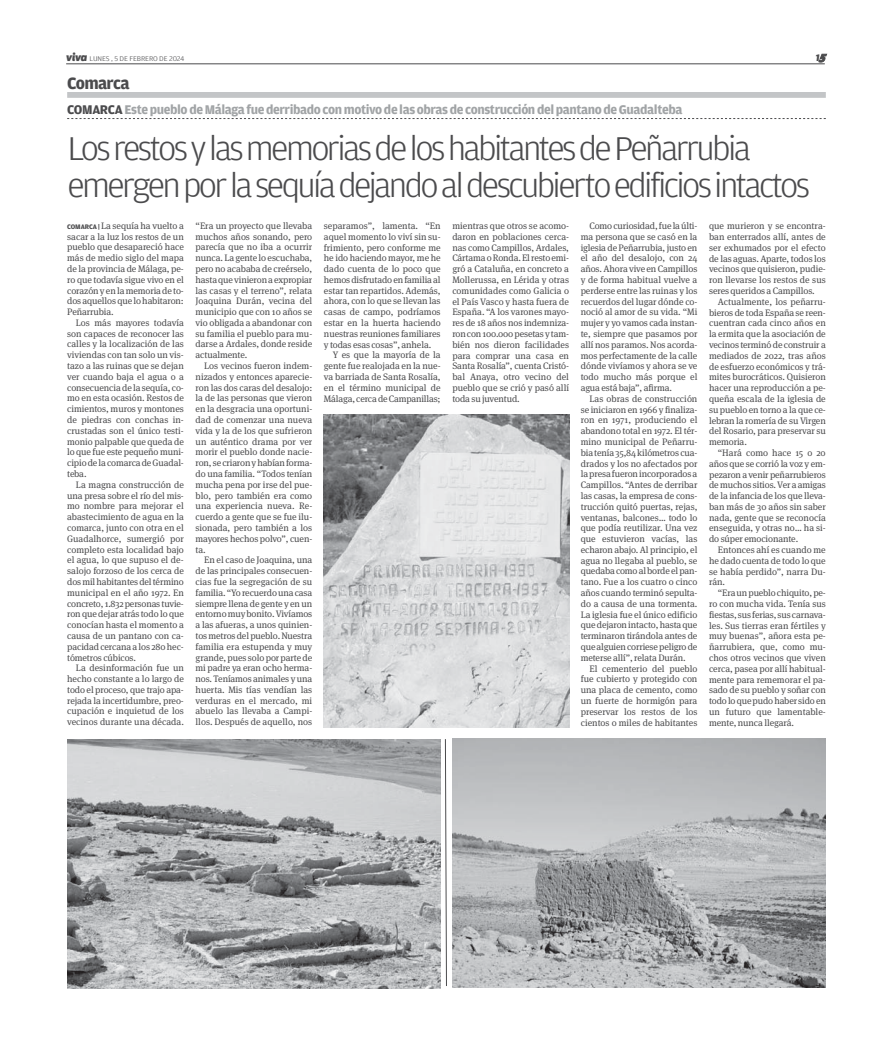
<style>
.page{position:relative;width:893px;height:1050px;background:#fff}
.page>*{position:absolute;margin:0;border:0;box-sizing:border-box;transform-origin:0 0}
.t1{font:300 34.95px/37px "Amplitude";letter-spacing:-.07em;color:#4b4b4d;scale:1.05 1}
.t2{font:700 17.55px "Amplitude";letter-spacing:-.04em;color:#4b4b4d}
.t3{font:700 13.35px "Amplitude";letter-spacing:-.03em;color:#a1a4a6}
.t4{font:italic 800 10.35px "Apex New";color:#4b4b4d}
.t5{font:9.3px/10.8px "Meta Serif OT";letter-spacing:-.01em;color:#4b4b4d;text-align:justify}
.t6{font:300 7.2px "Amplitude";letter-spacing:-.01em;color:#4b4b4d;scale:1.1 1}
.s1{font-family:"Apex New";font-weight:800;font-style:italic;font-size:11.25px}
.s2{color:#4b4b4d}
.s3{font-family:"Amplitude";font-weight:700;font-size:7.05px}
</style>
<div class="page">
<div style="left:67px;top:92px;width:758px;height:6px;background:#c3c5c7"></div>
<svg style="left:67px;top:118px;width:758px;height:1px"></svg>
<img style="left:324px;top:415px;width:245px;height:312px">
<img style="left:67px;top:739px;width:373px;height:249px">
<img style="left:452px;top:738px;width:373px;height:249px">
<svg style="left:445px;top:739px;width:1px;height:239px"></svg>
<hr style="left:66px;top:64px;width:758px;height:1px;background:#4b4b4d">
<p class="t6" style="left:66px;top:55px;width:109px"><span class="s1">viva</span> LUNES , 5 DE FEBRERO DE 2024</p>
<p class="t4" style="left:815px;top:51px;width:11px">15</p>
<h2 class="t2" style="left:67px;top:76px;width:64px">Comarca</h2>
<h3 class="t3" style="left:67px;top:105px;width:616px"><span class="s2">COMARCA</span> Este pueblo de Málaga fue derribadocon motivo de las obras de construcción del pantano de Guadalteba</h3>
<h1 class="t1" style="left:67px;top:129px;width:709px">Los restos y las memorias de los habitantes de Peñarrubia emergen por la sequía dejando al descubierto edificios intactos</h1>
<p class="t5" style="left:195px;top:221px;width:118px">“Era un proyecto que llevaba muchos años sonando, pero parecía que no iba a ocurrir nunca. La gente lo escuchaba, pero no acababa de creérselo, hasta que vinieron a expropiar las casas y el terreno”, relata Joaquina Durán, vecina del municipio que con 10 años se vio obligada a abandonar con su familia el pueblo para mu&shy;darse a Ardales, donde reside actualmente.</p>
<p class="t5" style="left:195px;top:361px;width:118px;text-indent:9px">Los vecinos fueron indem&shy;nizados y entonces aparecie&shy;ron las dos caras del desalojo: la de las personas que vieron en la desgracia una oportuni&shy;dad de comenzar una nueva vida y la de los que sufrieron un auténtico drama por ver morir el pueblo donde nacie&shy;ron, se criaron y habían forma&shy;do una familia. “Todos tenían mucha pena por irse del pue&shy;blo, pero también era como una experiencia nueva. Re&shy;cuerdo a gente que se fue ilu&shy;sionada, pero también a los mayores hechos polvo”, cuen&shy;ta.</p>
<p class="t5" style="left:195px;top:555px;width:118px;text-indent:9px">En el caso de Joaquina, una de las principales consecuen&shy;cias fue la segregación de su familia. “Yo recuerdo una casa siempre llena de gente y en un entorno muy bonito. Vivíamos a las afueras, a unos quinien&shy;tos metros del pueblo. Nuestra familia era estupenda y muy grande, pues solo por parte de mi padre ya eran ocho herma&shy;nos. Teníamos animales y una huerta. Mis tías vendían las verduras en el mercado, mi abuelo las llevaba a Campi&shy;llos. Después de aquello, nos</p>
<p class="t5" style="left:67px;top:221px;width:118px"><span class="s3">COMARCA |</span> La sequía ha vuelto a sacar a la luz los restos de un pueblo que desapareció hace más de medio siglo del mapa de la provincia de Málaga, pe&shy;ro que todavía sigue vivo en el corazón y en la memoria de to&shy;dos aquellos que lo habitaron:<br>Peñarrubia.</p>
<p class="t5" style="left:67px;top:318px;width:118px;text-indent:9px">Los más mayores todavía son capaces de reconocer las calles y la localización de las viviendas con tan solo un vis&shy;tazo a las ruinas que se dejan ver cuando baja el agua o a consecuencia de la sequía, co&shy;mo en esta ocasión. Restos de cimientos, muros y montones de piedras con conchas in&shy;crustadas son el único testi&shy;monio palpable que queda de lo que fue este pequeño muni&shy;cipio de la comarca de Guadal&shy;teba.</p>
<p class="t5" style="left:67px;top:480px;width:118px;text-indent:9px">La magna construcción de una presa sobre el río del mis&shy;mo nombre para mejorar el abastecimiento de agua en la comarca, junto con otra en el Guadalhorce, sumergió por completo esta localidad bajo el agua, lo que supuso el de&shy;salojo forzoso de los cerca de dos mil habitantes del término municipal en el año 1972. En concreto, 1.832 personas tuvie&shy;ron que dejar atrás todo lo que conocían hasta el momento a causa de un pantano con ca&shy;pacidad cercana a los 280 hec&shy;tómetros cúbicos.</p>
<p class="t5" style="left:67px;top:663px;width:118px;text-indent:9px">La desinformación fue un hecho constante a lo largo de todo el proceso, que trajo apa&shy;rejada la incertidumbre, preo&shy;cupación e inquietud de los vecinos durante una década.</p>
<p class="t5" style="left:452px;top:221px;width:118px">mientras que otros se acomo&shy;daron en poblaciones cerca&shy;nas como Campillos, Ardales, Cártama o Ronda. El resto emi&shy;gró a Cataluña, en concreto a Mollerussa, en Lérida y otras comunidades como Galicia o el País Vasco y hasta fuera de España. “A los varones mayo&shy;res de 18 años nos indemniza&shy;ron con 100.000 pesetas y tam&shy;bién nos dieron facilidades para comprar una casa en Santa Rosalía”, cuenta Cristó&shy;bal Anaya, otro vecino del pueblo que se crió y pasó allí toda su juventud.</p>
<p class="t5" style="left:580px;top:221px;width:118px;text-indent:9px">Como curiosidad, fue la últi&shy;ma persona que se casó en la iglesia de Peñarrubia, justo en el año del desalojo, con 24 años. Ahora vive en Campillos y de forma habitual vuelve a perderse entre las ruinas y los recuerdos del lugar dónde co&shy;noció al amor de su vida. “Mi mujer y yo vamos cada instan&shy;te, siempre que pasamos por allí nos paramos. Nos acorda&shy;mos perfectamente de la calle dónde vivíamos y ahora se ve todo mucho más porque el agua está baja”, afirma.</p>
<p class="t5" style="left:324px;top:221px;width:118px">separamos”, lamenta. “En aquel momento lo viví sin su&shy;frimiento, pero conforme me he ido haciendo mayor, me he dado cuenta de lo poco que hemos disfrutado en familia al estar tan repartidos. Además, ahora, con lo que se llevan las casas de campo, podríamos estar en la huerta haciendo nuestras reuniones familiares y todas esas cosas”, anhela.</p>
<p class="t5" style="left:324px;top:350px;width:118px;text-indent:9px">Y es que la mayoría de la gente fue realojada en la nue&shy;va barriada de Santa Rosalía, en el término municipal de Málaga, cerca de Campanillas;</p>
<p class="t5" style="left:709px;top:221px;width:118px">que murieron y se encontra&shy;ban enterrados allí, antes de ser exhumados por el efecto de las aguas. Aparte, todos los vecinos que quisieron, pudie&shy;ron llevarse los restos de sus seres queridos a Campillos.</p>
<p class="t5" style="left:709px;top:297px;width:118px;text-indent:9px">Actualmente, los peñarru&shy;bieros de toda España se reen&shy;cuentran cada cinco años en la ermita que la asociación de vecinos terminó de construir a mediados de 2022, tras años de esfuerzo económicos y trá&shy;mites burocráticos. Quisieron hacer una reproducción a pe&shy;queña escala de la iglesia de su pueblo en torno a la que ce&shy;lebran la romería de su Virgen del Rosario, para preservar su memoria.</p>
<p class="t5" style="left:709px;top:448px;width:118px;text-indent:9px">“Hará como hace 15 o 20 años que se corrió la voz y em&shy;pezaron a venir peñarrubieros de muchos sitios. Ver a amigas de la infancia de los que lleva&shy;ban más de 30 años sin saber nada, gente que se reconocía enseguida, y otras no… ha si&shy;do súper emocionante.</p>
<p class="t5" style="left:709px;top:545px;width:118px;text-indent:9px">Entonces ahí es cuando me he dado cuenta de todo lo que se había perdido”, narra Du&shy;rán.</p>
<p class="t5" style="left:709px;top:588px;width:118px;text-indent:9px">“Era un pueblo chiquito, pe&shy;ro con mucha vida. Tenía sus fiestas, sus ferias, sus carnava&shy;les. Sus tierras eran fértiles y muy buenas”, añora esta pe&shy;ñarrubiera, que, como mu&shy;chos otros vecinos que viven cerca, pasea por allí habitual&shy;mente para rememorar el pa&shy;sado de su pueblo y soñar con todo lo que pudo haber sido en un futuro que lamentable&shy;mente, nunca llegará.</p>
<p class="t5" style="left:580px;top:394px;width:118px;text-indent:9px">Las obras de construcción se iniciaron en 1966 y finaliza&shy;ron en 1971, produciendo el abandono total en 1972. El tér&shy;mino municipal de Peñarru&shy;bia tenía 35,84 kilómetros cua&shy;drados y los no afectados por la presa fueron incorporados a Campillos. “Antes de derribar las casas, la empresa de cons&shy;trucción quitó puertas, rejas, ventanas, balcones… todo lo que podía reutilizar. Una vez que estuvieron vacías, las echaron abajo. Al principio, el agua no llegaba al pueblo, se quedaba como al borde el pan&shy;tano. Fue a los cuatro o cinco años cuando terminó sepulta&shy;do a causa de una tormenta.<br>La iglesia fue el único edificio que dejaron intacto, hasta que terminaron tirándola antes de que alguien corriese peligro de meterse allí”, relata Durán.</p>
<p class="t5" style="left:580px;top:663px;width:118px;text-indent:9px">El cementerio del pueblo fue cubierto y protegido con una placa de cemento, como un fuerte de hormigón para preservar los restos de los cientos o miles de habitantes</p>
</div>
